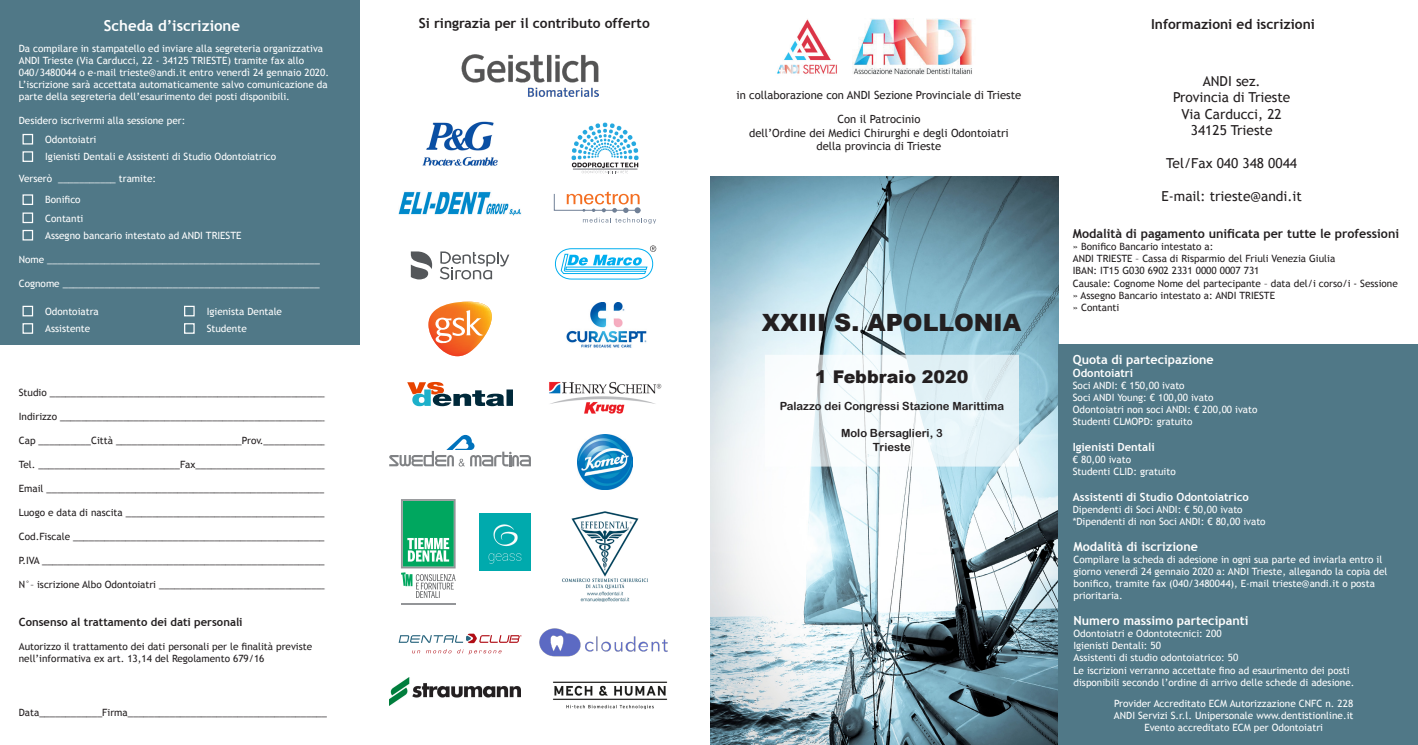
<style>
.page{position:relative;width:1418px;height:745px;background:#fff}
.page>*{position:absolute;margin:0;border:0;box-sizing:border-box;transform-origin:0 0}
.t1{font:900 23.75px "Arial";color:#231f20}
.t2{font:900 17.5px "Arial";color:#231f20}
.t3{font:700 15px "Trebuchet MS";color:#fff}
.t4{font:13.75px "Trebuchet MS";color:#231f20}
.t5{font:700 13.75px "Trebuchet MS";color:#231f20}
.t6{font:700 12.5px "Trebuchet MS";color:#fff}
.t7{font:700 12.5px "Trebuchet MS";color:#231f20}
.t8{font:11.25px "Trebuchet MS";color:#231f20}
.t9{font:11.25px "Arial Rounded MT Bold";color:#231f20}
.t10{font:700 11.25px "Trebuchet MS";color:#fff}
.t11{font:700 11.25px "Trebuchet MS";color:#231f20}
.t12{font:10px/12px "Trebuchet MS";color:#fff}
.t13{font:10px/12px "Trebuchet MS";color:#231f20}
</style>
<div class="page">
<div style="left:0;top:0;width:359px;height:344px;background:#507887"></div>
<img style="left:710px;top:176px;width:348px;height:568px">
<img style="left:777px;top:19px;width:60px;height:55px">
<img style="left:852px;top:19px;width:120px;height:56px">
<svg style="left:764px;top:354px;width:255px;height:112px"></svg>
<div style="left:22px;top:134px;width:11px;height:10px;border:1px solid #fff"></div>
<div style="left:22px;top:194px;width:11px;height:11px;border:1px solid #fff"></div>
<div style="left:22px;top:212px;width:11px;height:11px;border:1px solid #fff"></div>
<div style="left:22px;top:230px;width:11px;height:10px;border:1px solid #fff"></div>
<div style="left:22px;top:305px;width:11px;height:11px;border:1px solid #fff"></div>
<div style="left:22px;top:323px;width:11px;height:10px;border:1px solid #fff"></div>
<div style="left:1058px;top:344px;width:359px;height:400px;background:#507887"></div>
<svg style="left:440px;top:251px;width:69px;height:28px"></svg>
<svg style="left:411px;top:251px;width:21px;height:28px"></svg>
<img style="left:562px;top:511px;width:86px;height:91px">
<svg style="left:428px;top:301px;width:64px;height:55px"></svg>
<img style="left:566px;top:302px;width:81px;height:46px">
<svg style="left:412px;top:650px;width:8px;height:3px"></svg>
<svg style="left:426px;top:649px;width:25px;height:4px"></svg>
<svg style="left:457px;top:649px;width:44px;height:5px"></svg>
<svg style="left:398px;top:633px;width:123px;height:9px"></svg>
<svg style="left:554px;top:245px;width:103px;height:35px"></svg>
<img style="left:577px;top:434px;width:55px;height:55px">
<img style="left:549px;top:381px;width:112px;height:32px">
<svg style="left:401px;top:499px;width:54px;height:98px"></svg>
<hr style="left:401px;top:603px;width:54px;height:2px;background:#939598">
<img style="left:479px;top:513px;width:51px;height:57px">
<img style="left:398px;top:191px;width:124px;height:24px">
<svg style="left:407px;top:381px;width:106px;height:25px"></svg>
<svg style="left:571px;top:123px;width:67px;height:50px"></svg>
<svg style="left:553px;top:191px;width:103px;height:32px"></svg>
<div style="left:22px;top:151px;width:11px;height:11px;border:1px solid #fff"></div>
<div style="left:184px;top:305px;width:11px;height:11px;border:1px solid #fff"></div>
<div style="left:184px;top:323px;width:11px;height:10px;border:1px solid #fff"></div>
<img style="left:539px;top:628px;width:129px;height:29px">
<img style="left:461px;top:54px;width:138px;height:43px">
<svg style="left:389px;top:434px;width:142px;height:32px"></svg>
<img style="left:422px;top:121px;width:76px;height:45px">
<img style="left:553px;top:681px;width:115px;height:29px">
<img style="left:389px;top:677px;width:132px;height:28px">
<p class="t3" style="left:104px;top:16px;width:138px">Scheda d’iscrizione</p>
<p class="t12" style="left:19px;top:43px;width:312px">Da compilare in stampatello ed inviare alla segreteria organizzativa ANDI Trieste (Via Carducci, 22 - 34125 TRIESTE) tramite fax allo 040/3480044 o e-mail trieste@andi.it entro venerdì 24 gennaio 2020.<br>L’iscrizione sarà accettata automaticamente salvo comunicazione da parte della segreteria dell’esaurimento dei posti disponibili.</p>
<p class="t12" style="left:19px;top:115px;width:168px">Desidero iscrivermi alla sessione per:</p>
<p class="t12" style="left:45px;top:133px;width:53px">Odontoiatri</p>
<p class="t12" style="left:19px;top:172px;width:139px">Verserò ___________ tramite:</p>
<p class="t12" style="left:45px;top:151px;width:232px">Igienisti Dentali e Assistenti di Studio Odontoiatrico</p>
<p class="t12" style="left:45px;top:194px;width:37px">Bonifico</p>
<p class="t12" style="left:45px;top:212px;width:40px">Contanti</p>
<p class="t12" style="left:45px;top:229px;width:198px">Assegno bancario intestato ad ANDI TRIESTE</p>
<p class="t12" style="left:19px;top:253px;width:302px">Nome ____________________________________________________</p>
<p class="t12" style="left:19px;top:277px;width:302px">Cognome _________________________________________________</p>
<p class="t12" style="left:45px;top:305px;width:55px">Odontoiatra</p>
<p class="t12" style="left:45px;top:322px;width:47px">Assistente</p>
<p class="t12" style="left:207px;top:305px;width:77px">Igienista Dentale</p>
<p class="t12" style="left:207px;top:322px;width:42px">Studente</p>
<p class="t13" style="left:19px;top:386px;width:310px">Studio _____________________________________________________</p>
<p class="t13" style="left:19px;top:410px;width:310px">Indirizzo ___________________________________________________</p>
<p class="t13" style="left:19px;top:434px;width:309px">Cap __________Città ________________________Prov.____________</p>
<p class="t13" style="left:19px;top:458px;width:309px">Tel. ___________________________Fax_________________________</p>
<p class="t13" style="left:19px;top:482px;width:307px">Email _____________________________________________________</p>
<p class="t13" style="left:19px;top:506px;width:308px">Luogo e data di nascita ______________________________________</p>
<p class="t13" style="left:19px;top:530px;width:307px">Cod.Fiscale ________________________________________________</p>
<p class="t13" style="left:19px;top:554px;width:308px">P.IVA ______________________________________________________</p>
<p class="t13" style="left:19px;top:578px;width:310px">N°– iscrizione Albo Odontoiatri ________________________________</p>
<p class="t11" style="left:19px;top:614px;width:225px">Consenso al trattamento dei dati personali</p>
<p class="t13" style="left:19px;top:639px;width:295px">Autorizzo il trattamento dei dati personali per le finalità previste nell’informativa ex art. 13,14 del Regolamento 679/16</p>
<p class="t13" style="left:19px;top:705px;width:310px">Data____________Firma______________________________________</p>
<p class="t5" style="left:419px;top:14px;width:232px">Si ringrazia per il contributo offerto</p>
<p class="t8" style="left:736px;top:88px;width:286px">in collaborazione con ANDI Sezione Provinciale di Trieste</p>
<p class="t8" style="left:837px;top:112px;width:84px">Con il Patrocinio</p>
<p class="t8" style="left:749px;top:126px;width:261px">dell’Ordine dei Medici Chirurghi e degli Odontoiatri</p>
<p class="t8" style="left:816px;top:139px;width:126px">della provincia di Trieste</p>
<p class="t1" style="left:761px;top:305px;width:261px">XXIII S. APOLLONIA</p>
<p class="t2" style="left:815px;top:364px;width:155px">1 Febbraio 2020</p>
<p class="t9" style="left:779px;top:399px;width:226px">Palazzo dei Congressi Stazione Marittima</p>
<p class="t9" style="left:841px;top:426px;width:103px">Molo Bersaglieri, 3</p>
<p class="t9" style="left:872px;top:440px;width:40px">Trieste</p>
<p class="t5" style="left:1151px;top:15px;width:165px">Informazioni ed iscrizioni</p>
<p class="t4" style="left:1202px;top:73px;width:59px">ANDI sez.</p>
<p class="t4" style="left:1173px;top:89px;width:119px">Provincia di Trieste</p>
<p class="t4" style="left:1181px;top:106px;width:102px">Via Carducci, 22</p>
<p class="t4" style="left:1190px;top:122px;width:83px">34125 Trieste</p>
<p class="t4" style="left:1166px;top:155px;width:132px">Tel/Fax 040 348 0044</p>
<p class="t4" style="left:1161px;top:188px;width:142px">E-mail: trieste@andi.it</p>
<p class="t7" style="left:1072px;top:226px;width:328px">Modalità di pagamento unificata per tutte le professioni</p>
<p class="t13" style="left:1072px;top:241px;width:142px">» Bonifico Bancario intestato a:</p>
<p class="t13" style="left:1072px;top:253px;width:264px">ANDI TRIESTE – Cassa di Risparmio del Friuli Venezia Giulia</p>
<p class="t13" style="left:1072px;top:265px;width:188px">IBAN: IT15 G030 6902 2331 0000 0007 731</p>
<p class="t13" style="left:1072px;top:277px;width:326px">Causale: Cognome Nome del partecipante – data del/i corso/i - Sessione</p>
<p class="t13" style="left:1072px;top:289px;width:204px">» Assegno Bancario intestato a: ANDI TRIESTE</p>
<p class="t13" style="left:1072px;top:301px;width:48px">» Contanti</p>
<p class="t6" style="left:1072px;top:351px;width:142px">Quota di partecipazione</p>
<p class="t10" style="left:1072px;top:366px;width:62px">Odontoiatri</p>
<p class="t12" style="left:1072px;top:379px;width:113px">Soci ANDI: € 150,00 ivato</p>
<p class="t12" style="left:1072px;top:391px;width:142px">Soci ANDI Young: € 100,00 ivato</p>
<p class="t12" style="left:1072px;top:403px;width:186px">Odontoiatri non soci ANDI: € 200,00 ivato</p>
<p class="t12" style="left:1072px;top:415px;width:121px">Studenti CLMOPD: gratuito</p>
<p class="t10" style="left:1072px;top:439px;width:84px">Igienisti Dentali</p>
<p class="t12" style="left:1072px;top:453px;width:60px">€ 80,00 ivato</p>
<p class="t12" style="left:1072px;top:465px;width:104px">Studenti CLID: gratuito</p>
<p class="t10" style="left:1072px;top:489px;width:177px">Assistenti di Studio Odontoiatrico</p>
<p class="t12" style="left:1072px;top:502px;width:171px">Dipendenti di Soci ANDI: € 50,00 ivato</p>
<p class="t12" style="left:1072px;top:514px;width:194px">*Dipendenti di non Soci ANDI: € 80,00 ivato</p>
<p class="t6" style="left:1073px;top:538px;width:126px">Modalità di iscrizione</p>
<p class="t12" style="left:1073px;top:553px;width:315px">Compilare la scheda di adesione in ogni sua parte ed inviarla entro il giorno venerdì 24 gennaio 2020 a: ANDI Trieste, allegando la copia del bonifico, tramite fax (040/3480044), E-mail trieste@andi.it o posta prioritaria.</p>
<p class="t6" style="left:1073px;top:612px;width:176px">Numero massimo partecipanti</p>
<p class="t12" style="left:1073px;top:627px;width:150px">Odontoiatri e Odontotecnici: 200</p>
<p class="t12" style="left:1073px;top:639px;width:89px">Igienisti Dentali: 50</p>
<p class="t12" style="left:1073px;top:651px;width:166px">Assistenti di studio odontoiatrico: 50</p>
<p class="t12" style="left:1073px;top:663px;width:282px">Le iscrizioni verranno accettate fino ad esaurimento dei posti disponibili secondo l’ordine di arrivo delle schede di adesione.</p>
<p class="t12" style="left:1114px;top:697px;width:241px">Provider Accreditato ECM Autorizzazione CNFC n. 228</p>
<p class="t12" style="left:1113px;top:709px;width:241px">ANDI Servizi S.r.l. Unipersonale www.dentistionline.it</p>
<p class="t12" style="left:1144px;top:721px;width:180px">Evento accreditato ECM per Odontoiatri</p>
</div>
